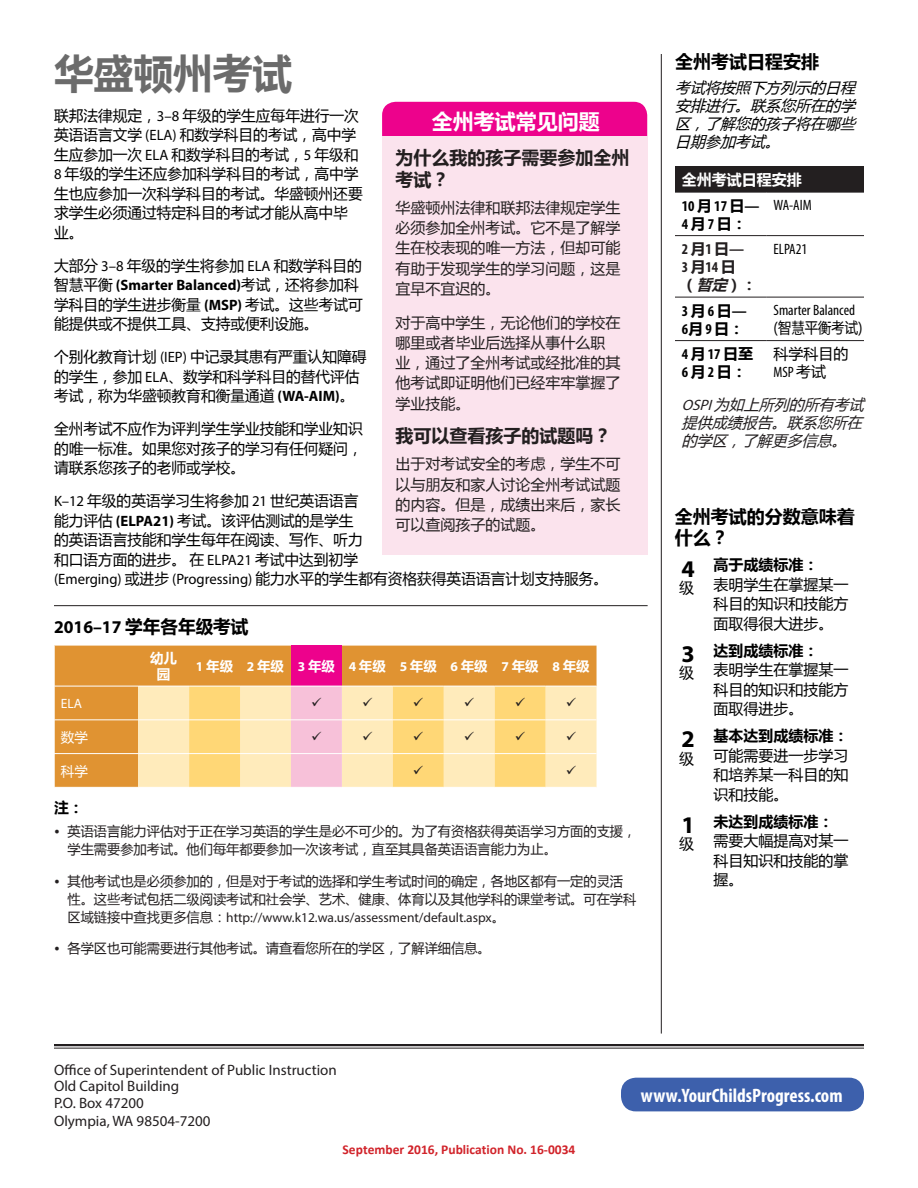
<style>
.page{position:relative;width:918px;height:1188px;background:#fff}
.page>*{position:absolute;margin:0;border:0;box-sizing:border-box;transform-origin:0 0}
.Main_text{font:700 40.5px "Microsoft Ya Hei";color:#6b6b6b}
.t1{font:700 24px "Myriad Pro";color:#000}
.t2{font:700 21px "Microsoft Ya Hei";color:#fff}
.t3{font:700 condensed 19.5px "Myriad Pro";color:#fff}
.t4{font:700 18px/21.6px "Microsoft Ya Hei";color:#231f20}
.Main_text-2{font:700 18px/21.6px "Microsoft Ya Hei";color:#000}
.t5{font:700 18px "Myriad Pro";color:#000}
.Main_text-3{font:15px/19.5px "Microsoft Ya Hei";color:#000}
.t6{font:15px/20.2px "Microsoft Ya Hei";color:#231f20;text-align:justify}
.t7{font:15px "Myriad Pro";color:#231f20}
.Main_text-4{font:italic 15px/18px "Microsoft Ya Hei";color:#000;text-align:justify}
.t8{font:italic 15px/18px "Microsoft Ya Hei";color:#231f20}
.Main_text-5{font:condensed 15px/18px "Myriad Pro";color:#000}
.Main_text-6{font:700 condensed 15px/18px "Myriad Pro";color:#000}
.Main_text-7{font:700 15px/18px "Microsoft Ya Hei";color:#231f20}
.Main_text-8{font:700 15px/18px "Microsoft Ya Hei";color:#000}
.Main_text-9{font:700 15px "Microsoft Ya Hei";color:#fff}
.t9{font:13.5px/18px "Microsoft Ya Hei";color:#231f20}
.t10{font:700 13.5px "Calibri";color:#d1232a}
.t11{font:700 13.5px/16.2px "Microsoft Ya Hei";color:#fff;text-align:center}
.t12{font:13.5px "Microsoft Ya Hei";color:#fff}
.t13{font:13.5px "Myriad Pro";color:#fff}
.s1{font-family:"Myriad Pro"}
.s2{font-family:"Myriad Pro";font-weight:700}
.s3{font-family:"Microsoft Ya Hei"}
.s4{font-family:"Microsoft Ya Hei";font-stretch:normal}
.s5{font-family:"Myriad Pro";font-stretch:condensed}
.s6{font-style:italic}
.s7{font-weight:700}
</style>
<div class="page">
<div style="left:382px;top:102px;width:265px;height:94px;background:#ed028c;border-radius:14px"></div>
<hr style="left:54px;top:605px;width:594px;height:1px;background:#231f20">
<div style="left:55px;top:646px;width:542px;height:141px;background:#e09332"></div>
<div style="left:291px;top:646px;width:51px;height:40px;background:#ed028c"></div>
<div style="left:138px;top:687px;width:459px;height:100px;background:#ffebbb"></div>
<hr style="left:54px;top:686px;width:84px;height:1px;background:#fff">
<hr style="left:138px;top:686px;width:51px;height:1px;background:#fff">
<hr style="left:546px;top:686px;width:51px;height:1px;background:#fff">
<hr style="left:54px;top:720px;width:84px;height:1px;background:#fff">
<hr style="left:138px;top:720px;width:51px;height:1px;background:#fff">
<hr style="left:546px;top:720px;width:51px;height:1px;background:#fff">
<hr style="left:54px;top:753px;width:84px;height:1px;background:#fff">
<hr style="left:138px;top:753px;width:51px;height:1px;background:#fff">
<hr style="left:546px;top:753px;width:51px;height:1px;background:#fff">
<hr style="left:661px;top:54px;width:1px;height:980px;background:#231f20">
<div style="left:675px;top:167px;width:189px;height:25px;background:#231f20"></div>
<hr style="left:675px;top:340px;width:92px;height:1px;background:#231f20">
<hr style="left:767px;top:340px;width:97px;height:1px;background:#231f20">
<hr style="left:675px;top:297px;width:92px;height:1px;background:#231f20">
<hr style="left:767px;top:297px;width:97px;height:1px;background:#231f20">
<hr style="left:675px;top:192px;width:92px;height:1px;background:#231f20">
<hr style="left:767px;top:192px;width:97px;height:1px;background:#231f20">
<hr style="left:675px;top:235px;width:92px;height:1px;background:#231f20">
<hr style="left:767px;top:235px;width:97px;height:1px;background:#231f20">
<div style="left:382px;top:136px;width:266px;height:419px;background:#fbe3ed"></div>
<hr style="left:54px;top:1044px;width:810px;height:2px;background:#231f20">
<hr style="left:54px;top:1048px;width:810px;height:1px;background:#231f20">
<div style="left:621px;top:1078px;width:243px;height:33px;background:#3d60ac;border-radius:15px"></div>
<svg style="left:567px;top:698px;width:9px;height:9px"></svg>
<svg style="left:567px;top:731px;width:9px;height:9px"></svg>
<svg style="left:189px;top:686px;width:357px;height:101px;background:#fddda4"></svg>
<svg style="left:567px;top:765px;width:9px;height:9px"></svg>
<p class="Main_text" style="left:54px;top:45px;width:240px">华盛顿州考试</p>
<p class="Main_text-3" style="left:54px;top:105px;width:310px">联邦法律规定，<span class="s1">3–8</span> 年级的学生应每年进行一次英语语言文学 <span class="s1">(ELA)</span> 和数学科目的考试，高中学生应参加一次 <span class="s1">ELA</span> 和数学科目的考试，<span class="s1">5</span> 年级和<br><span class="s1">8</span> 年级的学生还应参加科学科目的考试，高中学生也应参加一次科学科目的考试。华盛顿州还要求学生必须通过特定科目的考试才能从高中毕业。</p>
<p class="Main_text-3" style="left:54px;top:255px;width:310px">大部分 <span class="s1">3–8</span> 年级的学生将参加 <span class="s1">ELA</span> 和数学科目的智慧平衡 <span class="s2">(Smarter Balanced)</span>考试，还将参加科学科目的学生进步衡量 <span class="s2">(MSP)</span> 考试。这些考试可能提供或不提供工具、支持或便利设施。</p>
<p class="Main_text-3" style="left:54px;top:347px;width:314px">个别化教育计划 <span class="s1">(IEP)</span> 中记录其患有严重认知障碍的学生，参加 <span class="s1">ELA</span>、数学和科学科目的替代评估考试，称为华盛顿教育和衡量通道 <span class="s2">(WA-AIM)</span>。</p>
<p class="Main_text-3" style="left:54px;top:419px;width:310px;text-align:justify">全州考试不应作为评判学生学业技能和学业知识的唯一标准。如果您对孩子的学习有任何疑问，请联系您孩子的老师或学校。</p>
<p class="Main_text-3" style="left:54px;top:491px;width:556px"><span class="s1">K–12</span> 年级的英语学习生将参加 <span class="s1">21</span> 世纪英语语言<br>能力评估 <span class="s2">(ELPA21)</span> 考试。该评估测试的是学生<br>的英语语言技能和学生每年在阅读、写作、听力<br>和口语方面的进步。在 <span class="s1">ELPA21</span> 考试中达到初学<br><span class="s1">(Emerging)</span> 或进步 <span class="s1">(Progressing)</span> 能力水平的学生都有资格获得英语语言计划支持服务。</p>
<p class="t5" style="left:54px;top:615px;width:196px">2016–17 <span class="s3">学年各年级考试</span></p>
<p class="t11" style="left:150px;top:650px;width:28px">幼儿园</p>
<p class="t11" style="left:196px;top:658px;width:39px"><span class="s1">1</span> 年级</p>
<p class="t11" style="left:247px;top:658px;width:39px"><span class="s1">2</span> 年级</p>
<p class="t11" style="left:298px;top:658px;width:39px"><span class="s1">3</span> 年级</p>
<p class="t11" style="left:349px;top:658px;width:39px"><span class="s1">4</span> 年级</p>
<p class="t11" style="left:400px;top:658px;width:39px"><span class="s1">5</span> 年级</p>
<p class="t11" style="left:451px;top:658px;width:39px"><span class="s1">6</span> 年级</p>
<p class="t11" style="left:502px;top:658px;width:39px"><span class="s1">7</span> 年级</p>
<p class="t11" style="left:552px;top:658px;width:39px"><span class="s1">8</span> 年级</p>
<p class="t13" style="left:61px;top:695px;width:23px">ELA</p>
<p class="t12" style="left:61px;top:728px;width:28px">数学</p>
<p class="t12" style="left:61px;top:762px;width:28px">科学</p>
<p class="Main_text-8" style="left:54px;top:798px;width:31px">注：</p>
<p class="t9" style="left:68px;top:822px;width:570px;text-indent:-14px">• 英语语言能力评估对于正在学习英语的学生是必不可少的。为了有资格获得英语学习方面的支援，学生需要参加考试。他们每年都要参加一次该考试，直至其具备英语语言能力为止。</p>
<p class="t9" style="left:68px;top:872px;width:570px;text-indent:-14px">• 其他考试也是必须参加的，但是对于考试的选择和学生考试时间的确定，各地区都有一定的灵活性。这些考试包括二级阅读考试和社会学、艺术、健康、体育以及其他学科的课堂考试。可在学科区域链接中查找更多信息：<span class="s1">http://www.k12.wa.us/assessment/default.aspx</span>。</p>
<p class="t9" style="left:54px;top:939px;width:438px">• 各学区也可能需要进行其他考试。请查看您所在的学区，了解详细信息。</p>
<p class="t2" style="left:432px;top:107px;width:169px">全州考试常见问题</p>
<p class="t4" style="left:396px;top:146px;width:235px">为什么我的孩子需要参加全州考试？</p>
<p class="t6" style="left:396px;top:197px;width:226px">华盛顿州法律和联邦法律规定学生必须参加全州考试。它不是了解学生在校表现的唯一方法，但却可能有助于发现学生的学习问题，这是宜早不宜迟的。</p>
<p class="t6" style="left:396px;top:312px;width:226px;text-align:left">对于高中学生，无论他们的学校在哪里或者毕业后选择从事什么职业，通过了全州考试或经批准的其他考试即证明他们已经牢牢掌握了学业技能。</p>
<p class="t4" style="left:396px;top:425px;width:217px">我可以查看孩子的试题吗？</p>
<p class="t6" style="left:396px;top:454px;width:226px">出于对考试安全的考虑，学生不可以与朋友和家人讨论全州考试试题的内容。但是，成绩出来后，家长可以查阅孩子的试题。</p>
<p class="Main_text-2" style="left:675px;top:50px;width:145px">全州考试日程安排</p>
<p class="Main_text-4" style="left:675px;top:78px;width:187px">考试将按照下方列示的日程安排进行。联系您所在的学区，了解您的孩子将在哪些日期参加考试。</p>
<p class="Main_text-9" style="left:682px;top:170px;width:121px">全州考试日程安排</p>
<p class="Main_text-6" style="left:682px;top:197px;width:79px">10 <span class="s4">月</span> 17 <span class="s4">日</span>—<br>4 <span class="s4">月</span> 7 <span class="s4">日：</span></p>
<p class="Main_text-5" style="left:774px;top:196px;width:40px">WA-AIM</p>
<p class="Main_text-7" style="left:682px;top:239px;width:76px"><span class="s5">2</span> 月<span class="s5">1</span> 日<span class="s5">—<br>3</span> 月<span class="s5">14</span> 日<br>（<span class="s6">暂定</span>）：</p>
<p class="Main_text-5" style="left:774px;top:239px;width:35px">ELPA21</p>
<p class="Main_text-6" style="left:682px;top:302px;width:66px">3 <span class="s4">月</span> 6 <span class="s4">日</span>—<br>6<span class="s4">月</span> 9 <span class="s4">日：</span></p>
<p class="Main_text-5" style="left:774px;top:301px;width:91px">Smarter Balanced <span class="s4">(智慧平衡考试)</span></p>
<p class="Main_text-8" style="left:682px;top:344px;width:73px"><span class="s5">4</span> 月 <span class="s5">17</span> 日至<br><span class="s5">6</span> 月 <span class="s5">2</span> 日：</p>
<p class="Main_text-3" style="left:774px;top:344px;width:76px;line-height:18px">科学科目的<br><span class="s5">MSP</span> 考试</p>
<p class="t8" style="left:682px;top:395px;width:189px"><span class="s1">OSPI</span>为如上所列的所有考试提供成绩报告。联系您所在的学区，了解更多信息。</p>
<p class="Main_text-2" style="left:675px;top:505px;width:181px">全州考试的分数意味着什么？</p>
<p class="t1" style="left:682px;top:553px;width:15px">4</p>
<p class="Main_text-3" style="left:679px;top:577px;width:16px">级</p>
<p class="Main_text-3" style="left:713px;top:555px;width:136px"><span class="s7">高于成绩标准：<br></span>表明学生在掌握某一科目的知识和技能方面取得很大进步。</p>
<p class="t1" style="left:682px;top:638px;width:15px">3</p>
<p class="Main_text-3" style="left:679px;top:663px;width:16px">级</p>
<p class="Main_text-3" style="left:713px;top:640px;width:136px"><span class="s7">达到成绩标准：<br></span>表明学生在掌握某一科目的知识和技能方面取得进步。</p>
<p class="t1" style="left:682px;top:724px;width:15px">2</p>
<p class="Main_text-3" style="left:679px;top:748px;width:16px">级</p>
<p class="Main_text-3" style="left:713px;top:726px;width:136px;text-align:justify"><span class="s7">基本达到成绩标准：</span>可能需要进一步学习和培养某一科目的知识和技能。</p>
<p class="t1" style="left:682px;top:809px;width:15px">1</p>
<p class="Main_text-3" style="left:679px;top:834px;width:16px">级</p>
<p class="Main_text-3" style="left:713px;top:811px;width:136px"><span class="s7">未达到成绩标准：</span>需要大幅提高对某一科目知识和技能的掌握。</p>
<p class="t7" style="left:54px;top:1060px;width:284px">Office of Superintendent of Public Instruction</p>
<p class="t7" style="left:54px;top:1077px;width:127px">Old Capitol Building</p>
<p class="t7" style="left:54px;top:1093px;width:91px">P.O. Box 47200</p>
<p class="t7" style="left:54px;top:1111px;width:158px">Olympia, WA 98504-7200</p>
<p class="t10" style="left:343px;top:1140px;width:234px">September 2016, Publication No. 16-0034</p>
<p class="t3" style="left:641px;top:1083px;width:203px">www.YourChildsProgress.com</p>
</div>
